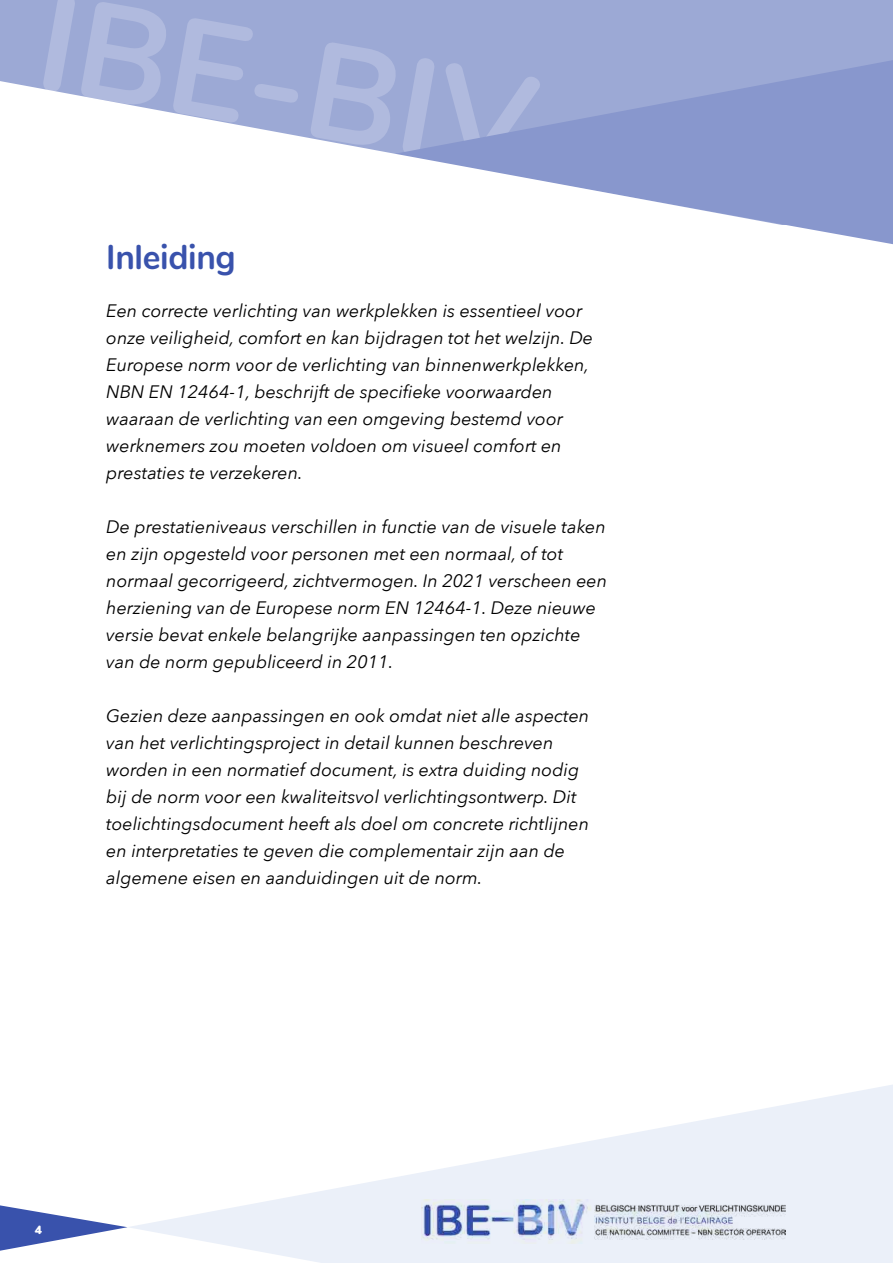
<style>
.page{position:relative;width:893px;height:1263px;background:#fff}
.page>*{position:absolute;margin:0;border:0;box-sizing:border-box;transform-origin:0 0}
.t1{font:700 34.5px "Nunito";letter-spacing:-.01em;color:#3952ac}
.t2{font:italic 18px/27px "Avenir Next";color:#000}
.t3{font:900 12px "Nunito";color:#fff}
</style>
<div class="page">
<div style="left:0;top:0;width:893px;height:224px;background:#9ca9d5"></div>
<svg style="left:129px;top:1085px;width:764px;height:178px;fill:#ebf0f9"></svg>
<svg style="left:0;top:1205px;width:128px;height:46px"></svg>
<img style="left:422px;top:1199px;width:363px;height:45px">
<svg style="left:785px;top:60px;width:108px;height:21px;fill:#8c9bce"></svg>
<svg style="left:0;top:81px;width:893px;height:164px"></svg>
<h1 class="t1" style="left:106px;top:231px;width:131px">Inleiding</h1>
<p class="t2" style="left:106px;top:296px;width:488px">Een correcte verlichting van werkplekken is essentieel voor onze veiligheid, comfort en kan bijdragen tot het welzijn. De Europese norm voor de verlichting van binnenwerkplekken, NBN EN 12464-1, beschrijft de specifieke voorwaarden waaraan de verlichting van een omgeving bestemd voor werknemers zou moeten voldoen om visueel comfort en prestaties te verzekeren.</p>
<p class="t2" style="left:106px;top:512px;width:502px">De prestatieniveaus verschillen in functie van de visuele taken en zijn opgesteld voor personen met een normaal, of tot normaal gecorrigeerd, zichtvermogen. In 2021 verscheen een herziening van de Europese norm EN 12464-1. Deze nieuwe versie bevat enkele belangrijke aanpassingen ten opzichte van de norm gepubliceerd in 2011.</p>
<p class="t2" style="left:106px;top:701px;width:484px">Gezien deze aanpassingen en ook omdat niet alle aspecten van het verlichtingsproject in detail kunnen beschreven worden in een normatief document, is extra duiding nodig bij de norm voor een kwaliteitsvol verlichtingsontwerp. Dit toelichtingsdocument heeft als doel om concrete richtlijnen en interpretaties te geven die complementair zijn aan de algemene eisen en aanduidingen uit de norm.</p>
<p class="t3" style="left:35px;top:1221px;width:9px">4</p>
</div>
